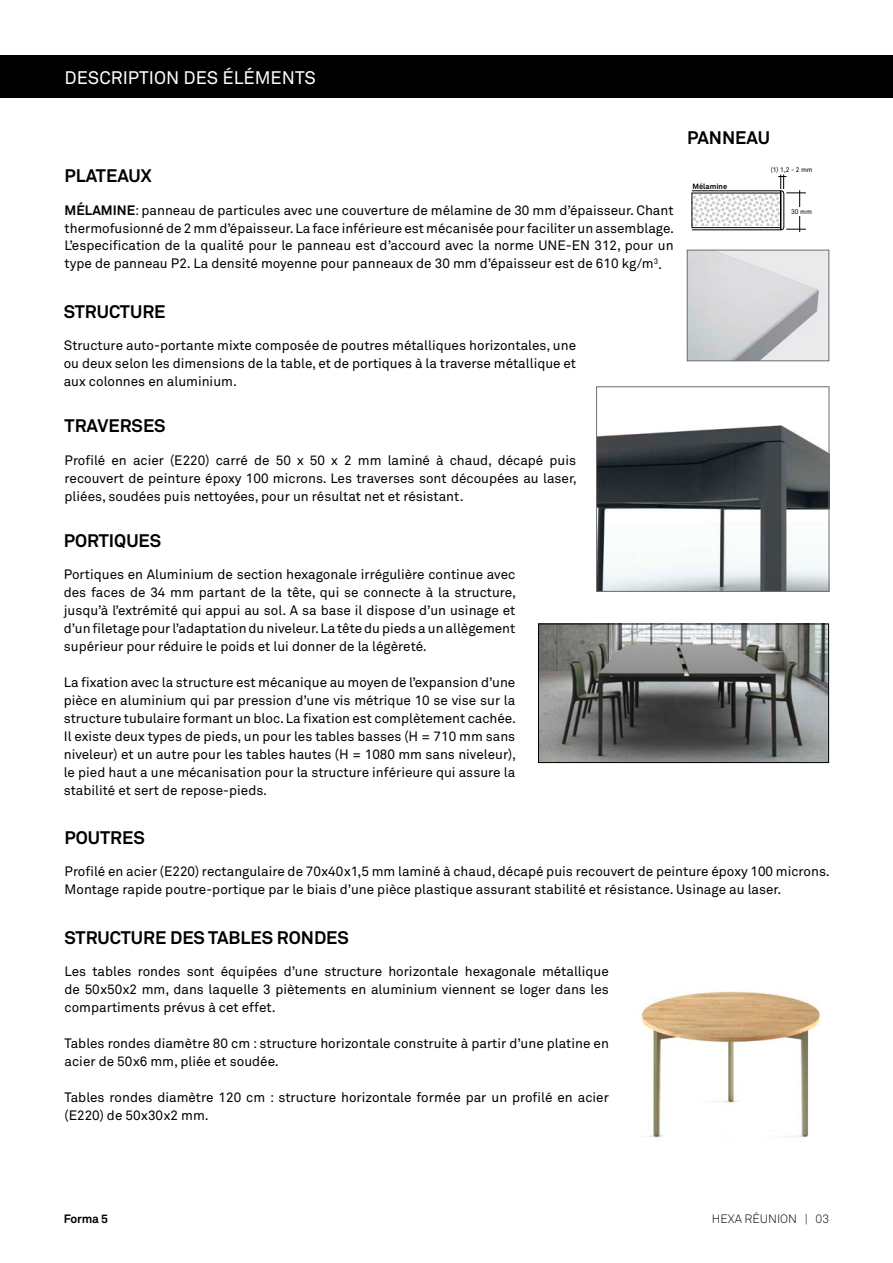
<style>
.page{position:relative;width:893px;height:1263px;background:#fff}
.page>*{position:absolute;margin:0;border:0;box-sizing:border-box;transform-origin:0 0}
.t1{font:700 18px "Akkurat";color:#000}
.t2{font:18px "Akkurat";color:#fff}
.t3{font:13.5px/18px "Akkurat";color:#000;text-align:justify}
.t4{font:300 12px "Akkurat";color:#000}
.t5{font:700 12px "Akkurat";letter-spacing:-.02em;color:#000}
.t6{font:700 7.5px "Akkurat";color:#000}
.t7{font:6.75px "Akkurat";color:#000}
.s1{font-weight:700}
</style>
<div class="page">
<div style="left:0;top:55px;width:893px;height:43px;background:#000"></div>
<hr style="left:799px;top:190px;width:1px;height:42px;background:#000">
<img style="left:693px;top:195px;width:85px;height:30px">
<div style="left:691px;top:192px;width:90px;height:36px;border:1px solid #000"></div>
<svg style="left:778px;top:175px;width:28px;height:56px"></svg>
<img style="left:689px;top:252px;width:138px;height:107px">
<div style="left:687px;top:250px;width:142px;height:111px;border:1px solid #6d6d71"></div>
<img style="left:598px;top:425px;width:229px;height:164px">
<div style="left:596px;top:387px;width:233px;height:204px;border:1px solid #6d6d71"></div>
<img style="left:540px;top:625px;width:287px;height:136px">
<div style="left:538px;top:623px;width:291px;height:140px;border:1px solid #000"></div>
<img style="left:641px;top:991px;width:179px;height:147px">
<h1 class="t2" style="left:65px;top:66px;width:253px">DESCRIPTION DES ÉLÉMENTS</h1>
<h1 class="t1" style="left:65px;top:165px;width:89px">PLATEAUX</h1>
<p class="t3" style="left:65px;top:201px;width:611px"><span class="s1">MÉLAMINE</span>: panneau de particules avec une couverture de mélamine de 30 mm d’épaisseur. Chant thermofusionné de 2 mm d’épaisseur. La face inférieure est mécanisée pour faciliter un assemblage.<br>L’especification de la qualité pour le panneau est d’accourd avec la norme UNE-EN 312, pour un type de panneau P2. La densité moyenne pour panneaux de 30 mm d’épaisseur est de 610 kg/m<sup>3</sup>.</p>
<h1 class="t1" style="left:64px;top:300px;width:103px">STRUCTURE</h1>
<p class="t3" style="left:64px;top:336px;width:514px">Structure auto-portante mixte composée de poutres métalliques horizontales, une ou deux selon les dimensions de la table, et de portiques à la traverse métallique et aux colonnes en aluminium.</p>
<h1 class="t1" style="left:65px;top:415px;width:103px">TRAVERSES</h1>
<p class="t3" style="left:65px;top:451px;width:514px">Profilé en acier (E220) carré de 50 x 50 x 2 mm laminé à chaud, décapé puis recouvert de peinture époxy 100 microns. Les traverses sont découpées au laser, pliées, soudées puis nettoyées, pour un résultat net et résistant.</p>
<h1 class="t1" style="left:64px;top:529px;width:99px">PORTIQUES</h1>
<p class="t3" style="left:64px;top:565px;width:454px">Portiques en Aluminium de section hexagonale irrégulière continue avec des faces de 34 mm partant de la tête, qui se connecte à la structure, jusqu’à l’extrémité qui appui au sol. A sa base il dispose d’un usinage et d’un filetage pour l’adaptation du niveleur. La tête du pieds a un allègement supérieur pour réduire le poids et lui donner de la légèreté.</p>
<p class="t3" style="left:64px;top:673px;width:454px">La fixation avec la structure est mécanique au moyen de l’expansion d’une pièce en aluminium qui par pression d’une vis métrique 10 se vise sur la structure tubulaire formant un bloc. La fixation est complètement cachée.<br>Il existe deux types de pieds, un pour les tables basses (H = 710 mm sans niveleur) et un autre pour les tables hautes (H = 1080 mm sans niveleur), le pied haut a une mécanisation pour la structure inférieure qui assure la stabilité et sert de repose-pieds.</p>
<h1 class="t1" style="left:65px;top:826px;width:82px">POUTRES</h1>
<h1 class="t1" style="left:687px;top:127px;width:85px">PANNEAU</h1>
<p class="t6" style="left:692px;top:181px;width:36px">Mélamine</p>
<p class="t7" style="left:771px;top:165px;width:44px">(1) 1,2 - 2 mm</p>
<p class="t7" style="left:791px;top:207px;width:22px">30 mm</p>
<p class="t3" style="left:65px;top:862px;width:767px">Profilé en acier (E220) rectangulaire de 70x40x1,5 mm laminé à chaud, décapé puis recouvert de peinture époxy 100 microns.<br>Montage rapide poutre-portique par le biais d’une pièce plastique assurant stabilité et résistance. Usinage au laser.</p>
<h1 class="t1" style="left:65px;top:926px;width:286px">STRUCTURE DES TABLES RONDES</h1>
<p class="t3" style="left:65px;top:962px;width:546px">Les tables rondes sont équipées d’une structure horizontale hexagonale métallique de 50x50x2 mm, dans laquelle 3 piètements en aluminium viennent se loger dans les compartiments prévus à cet effet.</p>
<p class="t3" style="left:65px;top:1034px;width:546px">Tables rondes diamètre 80 cm : structure horizontale construite à partir d’une platine en acier de 50x6 mm, pliée et soudée.</p>
<p class="t3" style="left:65px;top:1088px;width:546px">Tables rondes diamètre 120 cm : structure horizontale formée par un profilé en acier (E220) de 50x30x2 mm.</p>
<p class="t5" style="left:64px;top:1211px;width:46px">Forma 5</p>
<p class="t4" style="left:712px;top:1211px;width:119px">HEXA RÉUNION | 03</p>
</div>
